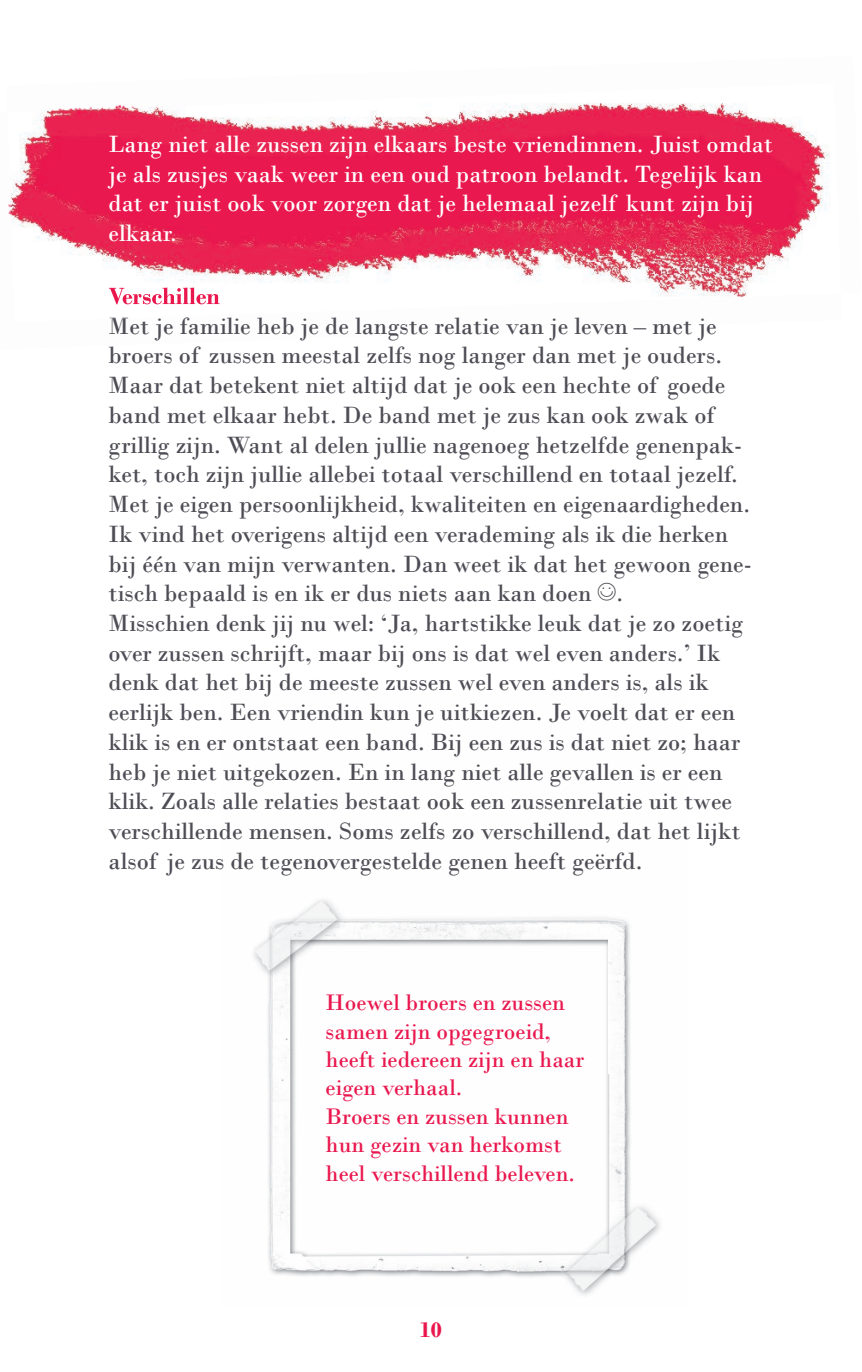
<style>
.page{position:relative;width:862px;height:1372px;background:#fff}
.page>*{position:absolute;margin:0;border:0;box-sizing:border-box;transform-origin:0 0}
.t1{font:24.75px/29.7px "Bodoni";color:#4e4d55}
.t2{font:24.75px/29.7px "Bodoni";color:#fff}
.t3{font:23.62px/28.3px "Bodoni";color:#e9174e}
.t4{font:700 22.5px "Bodoni";color:#e9174e}
.s1{font-family:"Smileyface Font 3"}
</style>
<div class="page">
<img style="left:253px;top:899px;width:407px;height:396px">
<img style="left:8px;top:103px;width:822px;height:202px">
<img style="left:109px;top:287px;width:110px;height:17px">
<img style="left:110px;top:317px;width:18px;height:2px">
<p class="t2" style="left:108px;top:129px;width:665px">Lang niet alle zussen zijn elkaars beste vriendinnen. Juist omdat je als zusjes vaak weer in een oud patroon belandt. Tegelijk kan dat er juist ook voor zorgen dat je helemaal jezelf kunt zijn bij elkaar.</p>
<p class="t1" style="left:108px;top:311px;width:644px">Met je familie heb je de langste relatie van je leven – met je broers of zussen meestal zelfs nog langer dan met je ouders.<br>Maar dat betekent niet altijd dat je ook een hechte of goede band met elkaar hebt. De band met je zus kan ook zwak of grillig zijn. Want al delen jullie nagenoeg hetzelfde genenpak&shy;ket, toch zijn jullie allebei totaal verschillend en totaal jezelf.<br>Met je eigen persoonlijkheid, kwaliteiten en eigenaardigheden.<br>Ik vind het overigens altijd een verademing als ik die herken bij één van mijn verwanten. Dan weet ik dat het gewoon gene&shy;tisch bepaald is en ik er dus niets aan kan doen <span class="s1">A</span>.<br>Misschien denk jij nu wel: ‘Ja, hartstikke leuk dat je zo zoetig over zussen schrijft, maar bij ons is dat wel even anders.’ Ik denk dat het bij de meeste zussen wel even anders is, als ik eerlijk ben. Een vriendin kun je uitkiezen. Je voelt dat er een klik is en er ontstaat een band. Bij een zus is dat niet zo; haar heb je niet uitgekozen. En in lang niet alle gevallen is er een klik. Zoals alle relaties bestaat ook een zussenrelatie uit twee verschillende mensen. Soms zelfs zo verschillend, dat het lijkt alsof je zus de tegenovergestelde genen heeft geërfd.</p>
<p class="t3" style="left:325px;top:988px;width:260px">Hoewel broers en zussen samen zijn opgegroeid, heeft iedereen zijn en haar eigen verhaal.<br>Broers en zussen kunnen hun gezin van herkomst heel verschillend beleven.</p>
<p class="t4" style="left:419px;top:1316px;width:24px">10</p>
</div>
